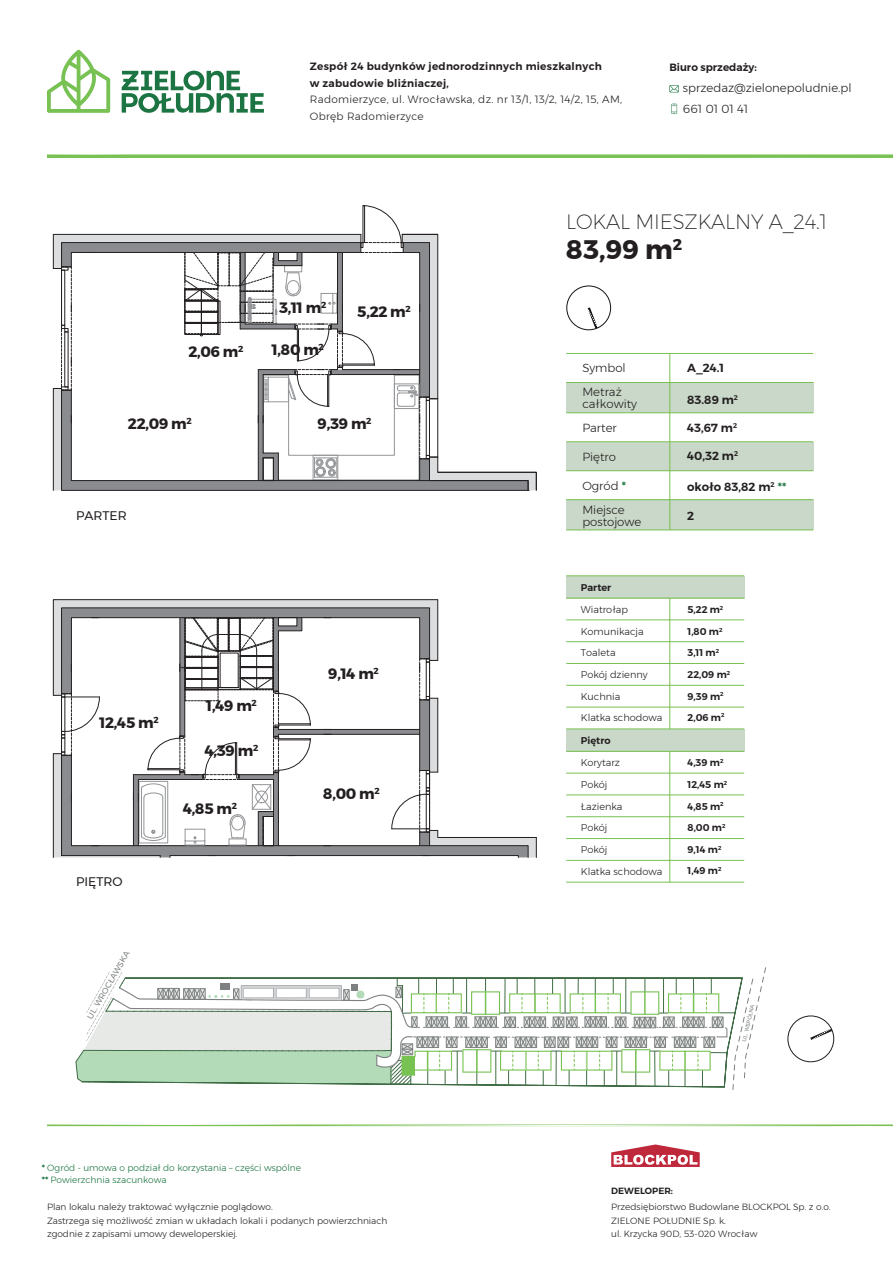
<style>
.page{position:relative;width:893px;height:1263px;background:#fff}
.page>*{position:absolute;margin:0;border:0;box-sizing:border-box;transform-origin:0 0}
.t1{font:700 26.7px "Montserrat";color:#231f20}
.t2{font:200 20.25px "Montserrat";letter-spacing:-.01em;color:#231f20}
.t3{font:700 15px "Montserrat";letter-spacing:-.02em;color:#231f20}
.t4{font:12.45px "Montserrat";color:#231f20}
.t5{font:300 11.7px/23.2px "Montserrat";color:#231f20}
.t6{font:600 11.7px "Montserrat";color:#231f20}
.t7{font:300 10.5px/16.5px "Montserrat";letter-spacing:.025em;color:#231f20}
.t8{font:600 10.5px/16.5px "Montserrat";letter-spacing:.025em;color:#231f20}
.t9{font:600 10.5px "Montserrat";color:#231f20}
.t10{font:300 9.75px "Montserrat";color:#231f20}
.t11{font:600 9.75px/21px "Montserrat";color:#231f20}
.t12{font:300 9px/13.5px "Montserrat";color:#231f20}
.t13{font:300 9px "Montserrat";color:#1c7442}
.t14{font:600 9px "Montserrat";color:#231f20}
.t15{font:700 8.7px "Montserrat";color:#231f20}
.t16{font:8.1px "Montserrat";color:#7e8182}
.t17{font:5.4px "Montserrat";color:#7e8182}
.s1{font-weight:600}
.s2{font-weight:600;color:#1c7442}
.s3{color:#1c7442}
</style>
<div class="page">
<svg style="left:53px;top:599px;width:484px;height:259px"></svg>
<svg style="left:53px;top:205px;width:484px;height:286px"></svg>
<hr style="left:71px;top:480px;width:349px;height:1px;background:#231f20">
<div style="left:566px;top:382px;width:247px;height:31px;background:#c9d8c8"></div>
<div style="left:566px;top:442px;width:247px;height:29px;background:#c9d8c8"></div>
<div style="left:566px;top:500px;width:247px;height:30px;background:#c9d8c8"></div>
<hr style="left:669px;top:353px;width:1px;height:177px;background:#78c152">
<hr style="left:566px;top:470px;width:247px;height:1px;background:#78c152">
<hr style="left:566px;top:499px;width:247px;height:1px;background:#78c152">
<hr style="left:566px;top:530px;width:247px;height:1px;background:#78c152">
<hr style="left:566px;top:441px;width:247px;height:1px;background:#78c152">
<hr style="left:566px;top:412px;width:247px;height:1px;background:#78c152">
<hr style="left:566px;top:382px;width:247px;height:1px;background:#78c152">
<hr style="left:566px;top:353px;width:247px;height:1px;background:#78c152">
<div style="left:566px;top:286px;width:45px;height:44px;border:1px solid #111416;border-radius:50%"></div>
<svg style="left:587px;top:307px;width:11px;height:22px"></svg>
<div style="left:566px;top:729px;width:178px;height:22px;background:#c9d8c8"></div>
<div style="left:566px;top:576px;width:178px;height:22px;background:#c9d8c8"></div>
<hr style="left:669px;top:598px;width:1px;height:131px;background:#78c152">
<hr style="left:566px;top:728px;width:178px;height:1px;background:#78c152">
<hr style="left:566px;top:663px;width:178px;height:1px;background:#78c152">
<hr style="left:566px;top:619px;width:178px;height:1px;background:#78c152">
<hr style="left:566px;top:641px;width:178px;height:1px;background:#78c152">
<hr style="left:566px;top:685px;width:178px;height:1px;background:#78c152">
<hr style="left:566px;top:707px;width:178px;height:1px;background:#78c152">
<hr style="left:566px;top:598px;width:178px;height:1px;background:#78c152">
<hr style="left:669px;top:751px;width:1px;height:131px;background:#78c152">
<hr style="left:566px;top:882px;width:178px;height:1px;background:#78c152">
<hr style="left:566px;top:816px;width:178px;height:1px;background:#78c152">
<hr style="left:566px;top:773px;width:178px;height:1px;background:#78c152">
<hr style="left:566px;top:794px;width:178px;height:1px;background:#78c152">
<hr style="left:566px;top:838px;width:178px;height:1px;background:#78c152">
<hr style="left:566px;top:860px;width:178px;height:1px;background:#78c152">
<hr style="left:566px;top:751px;width:178px;height:1px;background:#78c152">
<hr style="left:566px;top:575px;width:178px;height:1px;background:#78c152">
<svg style="left:47px;top:50px;width:63px;height:63px"></svg>
<svg style="left:122px;top:71px;width:142px;height:42px"></svg>
<svg style="left:671px;top:104px;width:6px;height:10px"></svg>
<svg style="left:669px;top:85px;width:10px;height:7px"></svg>
<hr style="left:47px;top:155px;width:846px;height:3px;background:#78c153">
<div style="left:787px;top:1015px;width:47px;height:47px;border:1px solid #231f20;border-radius:50%"></div>
<svg style="left:810px;top:1028px;width:22px;height:12px"></svg>
<svg style="left:611px;top:1144px;width:89px;height:23px"></svg>
<svg style="left:47px;top:1124px;width:846px;height:2px;background:#b4dc9f"></svg>
<svg style="left:76px;top:967px;width:690px;height:123px"></svg>
<p class="t8" style="left:310px;top:58px;width:294px">Zespół 24 budynków jednorodzinnych mieszkalnych w zabudowie bliźniaczej,</p>
<p class="t7" style="left:310px;top:91px;width:314px">Radomierzyce, ul. Wrocławska, dz. nr 13/1, 13/2, 14/2, 15, AM,<br>Obręb Radomierzyce</p>
<p class="t5" style="left:683px;top:77px;width:170px;line-height:21px">sprzedaz@zielonepoludnie.pl<br>661 01 01 41</p>
<p class="t9" style="left:669px;top:59px;width:89px">Biuro sprzedaży:</p>
<p class="t15" style="left:321px;top:298px;width:7px">2</p>
<h3 class="t3" style="left:279px;top:295px;width:44px">3,11 m</h3>
<h3 class="t3" style="left:357px;top:300px;width:55px">5,22 m<sup>2</sup></h3>
<h3 class="t3" style="left:188px;top:339px;width:57px">2,06 m<sup>2</sup></h3>
<h3 class="t3" style="left:272px;top:338px;width:54px">1,80 m<sup>2</sup></h3>
<h3 class="t3" style="left:128px;top:411px;width:65px">22,09 m<sup>2</sup></h3>
<h3 class="t3" style="left:318px;top:411px;width:55px">9,39 m<sup>2</sup></h3>
<h3 class="t4" style="left:76px;top:506px;width:52px">PARTER</h3>
<h3 class="t3" style="left:99px;top:711px;width:61px">12,45 m<sup>2</sup></h3>
<h3 class="t3" style="left:206px;top:694px;width:52px">1,49 m<sup>2</sup></h3>
<h3 class="t3" style="left:205px;top:739px;width:55px">4,39 m<sup>2</sup></h3>
<h3 class="t3" style="left:183px;top:796px;width:55px">4,85 m<sup>2</sup></h3>
<h3 class="t4" style="left:76px;top:872px;width:48px">PIĘTRO</h3>
<p class="t16" style="left:84px;top:1015px;width:78px;rotate:-60deg">UL. WROCŁAWSKA</p>
<h3 class="t3" style="left:328px;top:662px;width:52px">9,14 m<sup>2</sup></h3>
<h3 class="t3" style="left:323px;top:782px;width:58px">8,00 m<sup>2</sup></h3>
<p class="t13" style="left:42px;top:1161px;width:261px"><span class="s1">*</span> Ogród - umowa o podział do korzystania – części wspólne</p>
<p class="t13" style="left:42px;top:1173px;width:126px"><span class="s1">**</span> Powierzchnia szacunkowa</p>
<p class="t12" style="left:47px;top:1200px;width:342px">Plan lokalu należy traktować wyłącznie poglądowo.<br>Zastrzega się możliwość zmian w układach lokali i podanych powierzchniach zgodnie z zapisami umowy deweloperskiej.</p>
<h2 class="t2" style="left:566px;top:207px;width:262px">LOKAL MIESZKALNY A_24.1</h2>
<h1 class="t1" style="left:566px;top:228px;width:118px">83,99 m<sup>2</sup></h1>
<p class="t5" style="left:582px;top:356px;width:45px">Symbol</p>
<p class="t5" style="left:582px;top:386px;width:56px;line-height:12px">Metraż całkowity</p>
<p class="t5" style="left:582px;top:416px;width:36px">Parter</p>
<p class="t5" style="left:582px;top:445px;width:35px">Piętro</p>
<p class="t5" style="left:582px;top:474px;width:45px">Ogród <span class="s2">*<br></span>Miejsce</p>
<p class="t5" style="left:582px;top:510px;width:61px">postojowe</p>
<p class="t11" style="left:581px;top:577px;width:32px">Parter</p>
<p class="t10" style="left:581px;top:602px;width:49px">Wiatrołap</p>
<p class="t10" style="left:581px;top:624px;width:64px">Komunikacja</p>
<p class="t10" style="left:581px;top:646px;width:36px">Toaleta</p>
<p class="t10" style="left:581px;top:667px;width:68px">Pokój dzienny</p>
<p class="t10" style="left:581px;top:689px;width:41px">Kuchnia</p>
<p class="t10" style="left:581px;top:710px;width:83px">Klatka schodowa</p>
<p class="t11" style="left:581px;top:730px;width:31px">Piętro</p>
<p class="t10" style="left:581px;top:756px;width:41px">Korytarz</p>
<p class="t10" style="left:581px;top:777px;width:28px">Pokój</p>
<p class="t10" style="left:581px;top:799px;width:43px">Łazienka</p>
<p class="t10" style="left:581px;top:820px;width:28px">Pokój</p>
<p class="t10" style="left:581px;top:842px;width:28px">Pokój</p>
<p class="t10" style="left:581px;top:864px;width:83px">Klatka schodowa</p>
<p class="t6" style="left:687px;top:359px;width:39px">A_24.1</p>
<p class="t6" style="left:687px;top:390px;width:52px">83.89 m<sup>2</sup></p>
<p class="t6" style="left:687px;top:419px;width:51px">43,67 m<sup>2</sup></p>
<p class="t6" style="left:687px;top:446px;width:52px">40,32 m<sup>2</sup></p>
<p class="t6" style="left:687px;top:477px;width:101px">około 83,82 m<sup>2</sup> <span class="s3">**</span></p>
<p class="t6" style="left:687px;top:507px;width:8px">2</p>
<p class="t11" style="left:687px;top:599px;width:37px">5,22 m<sup>2</sup></p>
<p class="t11" style="left:687px;top:642px;width:33px">3,11 m<sup>2</sup></p>
<p class="t11" style="left:687px;top:664px;width:44px">22,09 m<sup>2</sup></p>
<p class="t11" style="left:687px;top:686px;width:38px">9,39 m<sup>2<br></sup>2,06 m<sup>2</sup></p>
<p class="t11" style="left:687px;top:621px;width:36px">1,80 m<sup>2</sup></p>
<p class="t11" style="left:687px;top:752px;width:37px">4,39 m<sup>2</sup></p>
<p class="t11" style="left:687px;top:796px;width:38px">4,85 m<sup>2</sup></p>
<p class="t11" style="left:687px;top:817px;width:39px">8,00 m<sup>2</sup></p>
<p class="t11" style="left:687px;top:839px;width:35px">9,14 m<sup>2<br></sup>1,49 m<sup>2</sup></p>
<p class="t11" style="left:687px;top:774px;width:41px">12,45 m<sup>2</sup></p>
<p class="t17" style="left:740px;top:1040px;width:39px;rotate:-77deg">UL. WSPÓLNA</p>
<p class="t14" style="left:611px;top:1183px;width:63px">DEWELOPER:</p>
<p class="t12" style="left:611px;top:1200px;width:221px">Przedsiębiorstwo Budowlane BLOCKPOL Sp. z o.o.<br>ZIELONE POŁUDNIE Sp. k.<br>ul. Krzycka 90D, 53-020 Wrocław</p>
</div>
